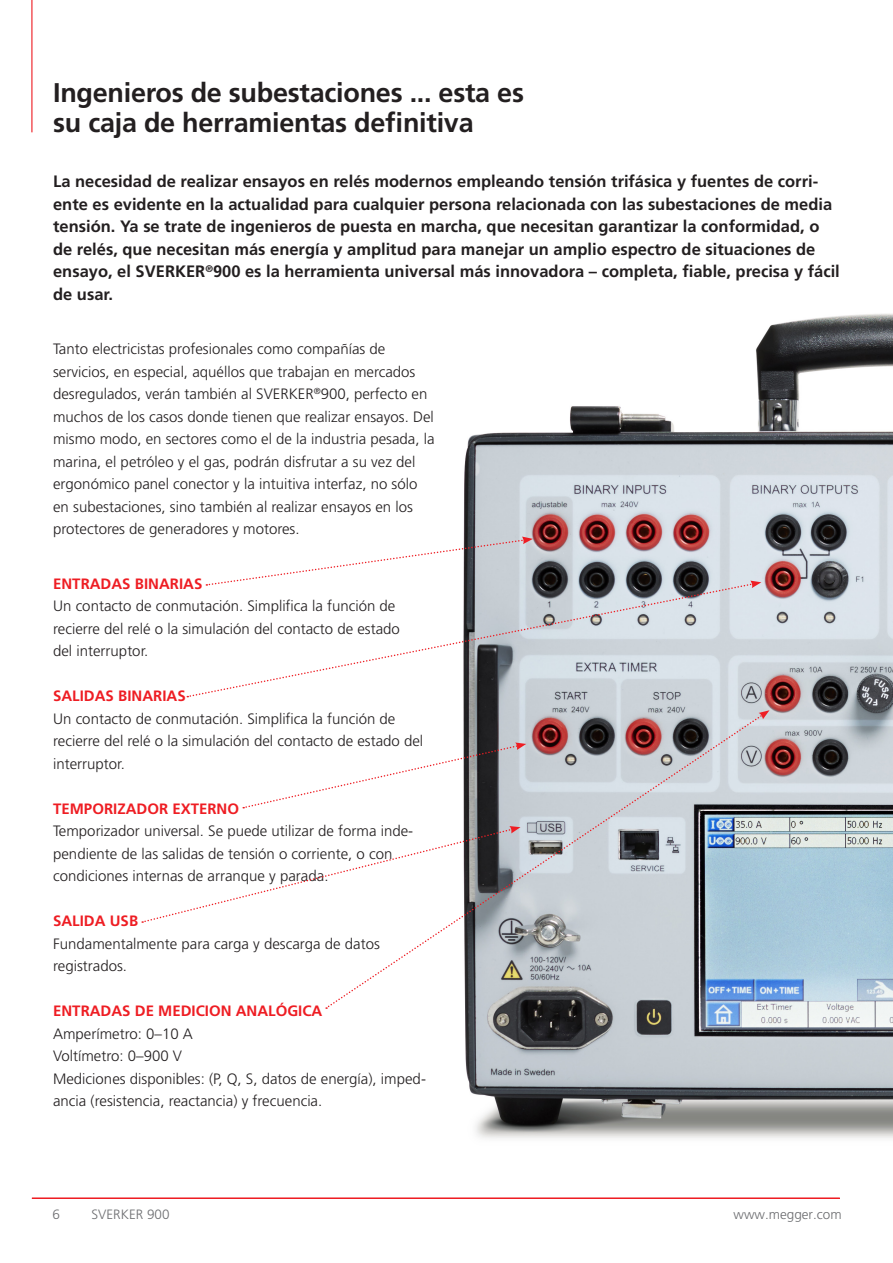
<style>
.page{position:relative;width:893px;height:1263px;background:#fff}
.page>*{position:absolute;margin:0;border:0;box-sizing:border-box;transform-origin:0 0}
.Page_Header_Bold{font:700 27px/30px "Frutiger LT Pro";letter-spacing:-.01em;color:#231f20}
.Ingress{font:700 16.5px/22.5px "Frutiger LT Pro";color:#231f20}
.Brödtext{font:300 15px/22.5px "Frutiger LT Pro";color:#231f20}
.Brödrubbe_RÖD{font:700 15px "Frutiger LT Pro";color:#ee1d23}
.Body{font:300 13.5px "Frutiger LT Pro";color:#6c6d70}
</style>
<div class="page">
<hr style="left:32px;top:1198px;width:808px;height:1px;background:#ee1d23">
<hr style="left:31px;top:0;width:1px;height:132px;background:#ee1d23">
<img style="left:463px;top:313px;width:430px;height:826px">
<svg style="left:224px;top:536px;width:309px;height:46px"></svg>
<svg style="left:188px;top:582px;width:566px;height:116px"></svg>
<svg style="left:750px;top:581px;width:11px;height:7px"></svg>
<svg style="left:243px;top:788px;width:83px;height:21px"></svg>
<svg style="left:142px;top:875px;width:184px;height:48px"></svg>
<svg style="left:326px;top:713px;width:437px;height:295px"></svg>
<svg style="left:759px;top:710px;width:10px;height:9px"></svg>
<p class="Page_Header_Bold" style="left:53px;top:78px;width:472px">Ingenieros de subestaciones ... esta es su caja de herramientas definitiva</p>
<p class="Ingress" style="left:53px;top:170px;width:788px">La necesidad de realizar ensayos en relés modernos empleando tensión trifásica y fuentes de corri&shy;ente es evidente en la actualidad para cualquier persona relacionada con las subestaciones de media tensión. Ya se trate de ingenieros de puesta en marcha, que necesitan garantizar la conformidad, o de relés, que necesitan más energía y amplitud para manejar un amplio espectro de situaciones de ensayo, el SVERKER<sup>®</sup>900 es la herramienta universal más innovadora – completa, fiable, precisa y fácil de usar.</p>
<p class="Brödtext" style="left:53px;top:338px;width:383px">Tanto electricistas profesionales como compañías de servicios, en especial, aquéllos que trabajan en mercados desregulados, verán también al SVERKER<sup>®</sup>900, perfecto en muchos de los casos donde tienen que realizar ensayos. Del mismo modo, en sectores como el de la industria pesada, la marina, el petróleo y el gas, podrán disfrutar a su vez del ergonómico panel conector y la intuitiva interfaz, no sólo en subestaciones, sino también al realizar ensayos en los protectores de generadores y motores.</p>
<p class="Brödrubbe_RÖD" style="left:53px;top:575px;width:151px">ENTRADAS BINARIAS</p>
<p class="Brödtext" style="left:53px;top:595px;width:344px">Un contacto de conmutación. Simplifica la función de</p>
<p class="Brödtext" style="left:53px;top:617px;width:348px">recierre del relé o la simulación del contacto de estado</p>
<p class="Brödtext" style="left:53px;top:640px;width:97px">del interruptor.</p>
<p class="Brödrubbe_RÖD" style="left:53px;top:687px;width:134px">SALIDAS BINARIAS</p>
<p class="Brödtext" style="left:53px;top:707px;width:372px">Un contacto de conmutación. Simplifica la función de recierre del relé o la simulación del contacto de estado del interruptor.</p>
<p class="Brödrubbe_RÖD" style="left:53px;top:800px;width:187px">TEMPORIZADOR EXTERNO</p>
<p class="Brödtext" style="left:53px;top:820px;width:362px">Temporizador universal. Se puede utilizar de forma inde&shy;pendiente de las salidas de tensión o corriente, o con condiciones internas de arranque y parada.</p>
<p class="Brödrubbe_RÖD" style="left:53px;top:912px;width:87px">SALIDA USB</p>
<p class="Brödtext" style="left:53px;top:932px;width:328px">Fundamentalmente para carga y descarga de datos</p>
<p class="Brödtext" style="left:53px;top:955px;width:75px">registrados.</p>
<p class="Brödrubbe_RÖD" style="left:53px;top:1002px;width:271px">ENTRADAS DE MEDICION ANALÓGICA</p>
<p class="Brödtext" style="left:53px;top:1022px;width:141px">Amperímetro: 0–10 A</p>
<p class="Brödtext" style="left:53px;top:1045px;width:130px">Voltímetro: 0–900 V</p>
<p class="Brödtext" style="left:53px;top:1067px;width:374px">Mediciones disponibles: (P, Q, S, datos de energía), imped&shy;ancia (resistencia, reactancia) y frecuencia.</p>
<p class="Body" style="left:53px;top:1206px;width:9px">6</p>
<p class="Body" style="left:92px;top:1206px;width:80px">SVERKER 900</p>
<p class="Body" style="left:734px;top:1206px;width:110px">www.megger.com</p>
</div>
